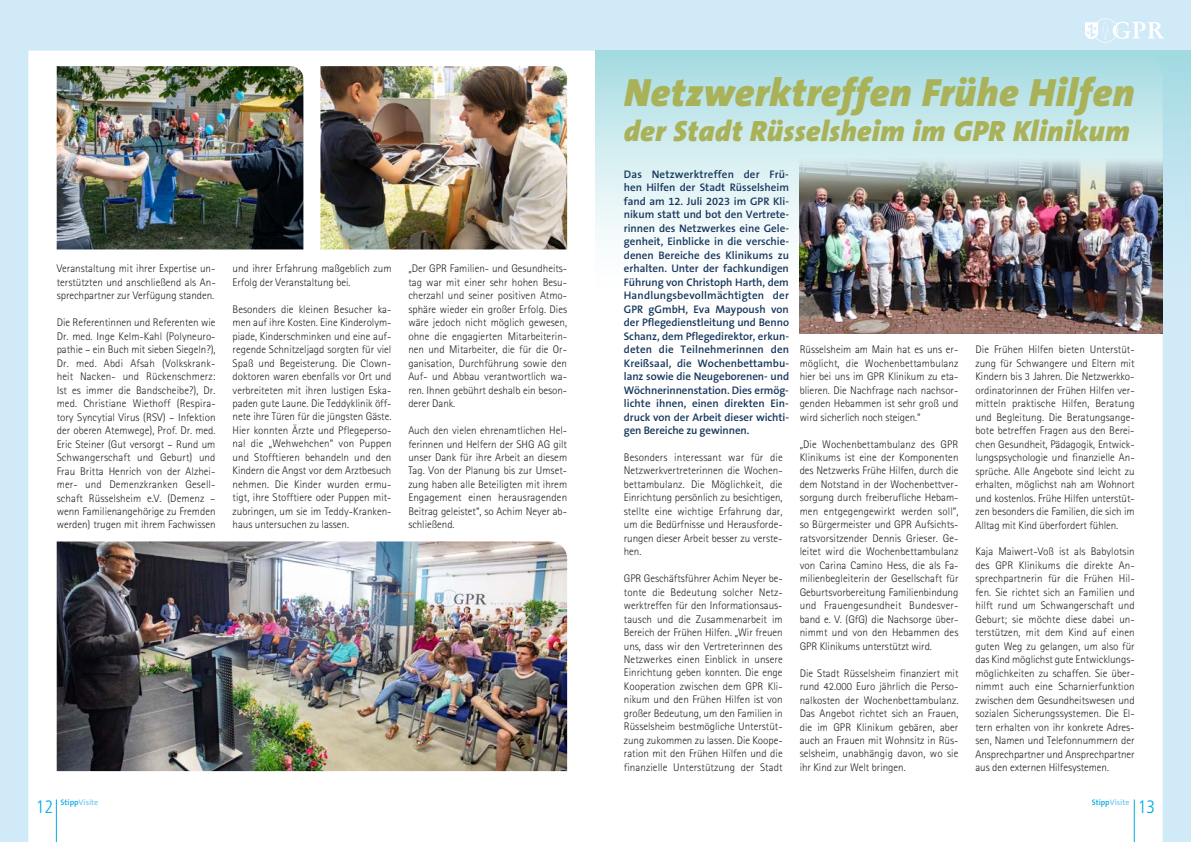
<style>
.page{position:relative;width:1191px;height:842px;background:#d1eaf8}
.page>*{position:absolute;margin:0;border:0;box-sizing:border-box;transform-origin:0 0}
.t1{font:italic 900 39.7px "The Sans B9";letter-spacing:.01em;color:#a9b259}
.t2{font:italic 900 29.4px "The Sans B9";letter-spacing:.01em;color:#a9b259}
.t3{font:300 condensed 18px "Frutiger LT Std";color:#00abe5}
.t4{font:300 11px/13.5px "Rotis Sans Serif Pro";color:#231f20;text-align:justify}
.t5{font:600 11px/13.5px "The Sans B6";letter-spacing:-.005em;color:#16365c;text-align:justify}
.t6{font:600 8px "The Sans B6";color:#78c7ef}
.s1{color:#00abe5}
</style>
<div class="page">
<div style="left:28px;top:51px;width:1134px;height:791px;background:#fff"></div>
<hr style="left:56px;top:799px;width:1px;height:43px;background:#00abe5">
<hr style="left:1133px;top:799px;width:1px;height:43px;background:#00abe5">
<svg style="left:1085px;top:18px;width:79px;height:25px"></svg>
<img style="left:320px;top:66px;width:247px;height:183px">
<img style="left:57px;top:66px;width:246px;height:183px">
<img style="left:57px;top:541px;width:510px;height:230px">
<svg style="left:595px;top:50px;width:596px;height:241px"></svg>
<img style="left:799px;top:159px;width:363px;height:175px">
<p class="t4" style="left:57px;top:262px;width:160px">Veranstaltung mit ihrer Expertise un&shy;terstützten und anschließend als An&shy;sprechpartner zur Verfügung standen.</p>
<p class="t4" style="left:57px;top:316px;width:160px">Die Referentinnen und Referenten wie Dr. med. Inge Kelm-Kahl (Polyneuro&shy;pathie – ein Buch mit sieben Siegeln?), Dr. med. Abdi Afsah (Volkskrank&shy;heit Nacken- und Rückenschmerz:<br>Ist es immer die Bandscheibe?), Dr. med. Christiane Wiethoff (Respira&shy;tory Syncytial Virus (RSV) – Infektion der oberen Atemwege), Prof. Dr. med.<br>Eric Steiner (Gut versorgt – Rund um Schwangerschaft und Geburt) und Frau Britta Henrich von der Alzhei&shy;mer- und Demenzkranken Gesell&shy;schaft Rüsselsheim e.V. (Demenz – wenn Familienangehörige zu Fremden werden) trugen mit ihrem Fachwissen</p>
<p class="t4" style="left:233px;top:262px;width:160px">und ihrer Erfahrung maßgeblich zum<br>Erfolg der Veranstaltung bei.</p>
<p class="t4" style="left:233px;top:302px;width:160px">Besonders die kleinen Besucher ka&shy;men auf ihre Kosten. Eine Kinderolym&shy;piade, Kinderschminken und eine auf&shy;regende Schnitzeljagd sorgten für viel Spaß und Begeisterung. Die Clown&shy;doktoren waren ebenfalls vor Ort und verbreiteten mit ihren lustigen Eska&shy;paden gute Laune. Die Teddyklinik öff&shy;nete ihre Türen für die jüngsten Gäste.<br>Hier konnten Ärzte und Pflegeperso&shy;nal die „Wehwehchen“ von Puppen und Stofftieren behandeln und den Kindern die Angst vor dem Arztbesuch nehmen. Die Kinder wurden ermu&shy;tigt, ihre Stofftiere oder Puppen mit&shy;zubringen, um sie im Teddy-Kranken&shy;haus untersuchen zu lassen.</p>
<p class="t4" style="left:408px;top:262px;width:160px">„Der GPR Familien- und Gesundheits&shy;tag war mit einer sehr hohen Besu&shy;cherzahl und seiner positiven Atmo&shy;sphäre wieder ein großer Erfolg. Dies wäre jedoch nicht möglich gewesen, ohne die engagierten Mitarbeiterin&shy;nen und Mitarbeiter, die für die Or&shy;ganisation, Durchführung sowie den Auf- und Abbau verantwortlich wa&shy;ren. Ihnen gebührt deshalb ein beson&shy;derer Dank.</p>
<p class="t4" style="left:408px;top:424px;width:160px">Auch den vielen ehrenamtlichen Hel&shy;ferinnen und Helfern der SHG AG gilt unser Dank für ihre Arbeit an diesem Tag. Von der Planung bis zur Umset&shy;zung haben alle Beteiligten mit ihrem Engagement einen herausragenden Beitrag geleistet“, so Achim Neyer ab&shy;schließend.</p>
<h1 class="t1" style="left:624px;top:71px;width:512px">Netzwerktreffen Frühe Hilfen</h1>
<h2 class="t2" style="left:624px;top:115px;width:507px">der Stadt Rüsselsheim im GPR Klinikum</h2>
<p class="t5" style="left:624px;top:168px;width:167px">Das Netzwerktreffen der Frü&shy;hen Hilfen der Stadt Rüsselsheim fand am 12. Juli 2023 im GPR Kli&shy;nikum statt und bot den Vertrete&shy;rinnen des Netzwerkes eine Gele&shy;genheit, Einblicke in die verschie&shy;denen Bereiche des Klinikums zu erhalten. Unter der fachkundigen Führung von Christoph Harth, dem Handlungsbevollmächtigten der GPR gGmbH, Eva Maypoush von der Pflegedienstleitung und Benno Schanz, dem Pflegedirektor, erkun&shy;deten die Teilnehmerinnen den Kreißsaal, die Wochenbettambu&shy;lanz sowie die Neugeborenen- und Wöchnerinnenstation. Dies ermög&shy;lichte ihnen, einen direkten Ein&shy;druck von der Arbeit dieser wichti&shy;gen Bereiche zu gewinnen.</p>
<p class="t4" style="left:799px;top:343px;width:160px">Rüsselsheim am Main hat es uns er&shy;möglicht, die Wochenbettambulanz hier bei uns im GPR Klinikum zu eta&shy;blieren. Die Nachfrage nach nachsor&shy;genden Hebammen ist sehr groß und wird sicherlich noch steigen.“</p>
<p class="t4" style="left:799px;top:437px;width:160px">„Die Wochenbettambulanz des GPR Klinikums ist eine der Komponenten des Netzwerks Frühe Hilfen, durch die dem Notstand in der Wochenbettver&shy;sorgung durch freiberufliche Hebam&shy;men entgegengewirkt werden soll“, so Bürgermeister und GPR Aufsichts&shy;ratsvorsitzender Dennis Grieser. Ge&shy;leitet wird die Wochenbettambulanz von Carina Camino Hess, die als Fa&shy;milienbegleiterin der Gesellschaft für Geburtsvorbereitung Familienbindung und Frauengesundheit Bundesver&shy;band e. V. (GfG) die Nachsorge über&shy;nimmt und von den Hebammen des GPR Klinikums unterstützt wird.</p>
<p class="t4" style="left:799px;top:666px;width:160px">Die Stadt Rüsselsheim finanziert mit rund 42.000 Euro jährlich die Perso&shy;nalkosten der Wochenbettambulanz.<br>Das Angebot richtet sich an Frauen, die im GPR Klinikum gebären, aber auch an Frauen mit Wohnsitz in Rüs&shy;selsheim, unabhängig davon, wo sie ihr Kind zur Welt bringen.</p>
<p class="t4" style="left:975px;top:343px;width:161px">Die Frühen Hilfen bieten Unterstüt&shy;zung für Schwangere und Eltern mit Kindern bis 3 Jahren. Die Netzwerkko&shy;ordinatorinnen der Frühen Hilfen ver&shy;mitteln praktische Hilfen, Beratung und Begleitung. Die Beratungsange&shy;bote betreffen Fragen aus den Berei&shy;chen Gesundheit, Pädagogik, Entwick&shy;lungspsychologie und finanzielle An&shy;sprüche. Alle Angebote sind leicht zu erhalten, möglichst nah am Wohnort und kostenlos. Frühe Hilfen unterstüt&shy;zen besonders die Familien, die sich im Alltag mit Kind überfordert fühlen.</p>
<p class="t4" style="left:975px;top:545px;width:161px;text-align:left">Kaja Maiwert-Voß ist als Babylotsin des GPR Klinikums die direkte An&shy;sprechpartnerin für die Frühen Hil&shy;fen. Sie richtet sich an Familien und hilft rund um Schwangerschaft und Geburt; sie möchte diese dabei un&shy;terstützen, mit dem Kind auf einen guten Weg zu gelangen, um also für das Kind möglichst gute Entwicklungs&shy;möglichkeiten zu schaffen. Sie über&shy;nimmt auch eine Scharnierfunktion zwischen dem Gesundheitswesen und sozialen Sicherungssystemen. Die El&shy;tern erhalten von ihr konkrete Adres&shy;sen, Namen und Telefonnummern der Ansprechpartner und Ansprechpartner aus den externen Hilfesystemen.</p>
<p class="t4" style="left:624px;top:450px;width:160px">Besonders interessant war für die Netzwerkvertreterinnen die Wochen&shy;bettambulanz. Die Möglichkeit, die Einrichtung persönlich zu besichtigen, stellte eine wichtige Erfahrung dar, um die Bedürfnisse und Herausforde&shy;rungen dieser Arbeit besser zu verste&shy;hen.</p>
<p class="t4" style="left:624px;top:572px;width:160px">GPR Geschäftsführer Achim Neyer be&shy;tonte die Bedeutung solcher Netz&shy;werktreffen für den Informationsaus&shy;tausch und die Zusammenarbeit im Bereich der Frühen Hilfen. „Wir freuen uns, dass wir den Vertreterinnen des Netzwerkes einen Einblick in unsere Einrichtung geben konnten. Die enge Kooperation zwischen dem GPR Kli&shy;nikum und den Frühen Hilfen ist von großer Bedeutung, um den Familien in Rüsselsheim bestmögliche Unterstüt&shy;zung zukommen zu lassen. Die Koope&shy;ration mit den Frühen Hilfen und die finanzielle Unterstützung der Stadt</p>
<p class="t6" style="left:1091px;top:798px;width:39px"><span class="s1">Stipp</span>Visite</p>
<p class="t6" style="left:61px;top:798px;width:39px"><span class="s1">Stipp</span>Visite</p>
<h3 class="t3" style="left:36px;top:796px;width:19px">12</h3>
<h3 class="t3" style="left:1137px;top:796px;width:19px">13</h3>
</div>
